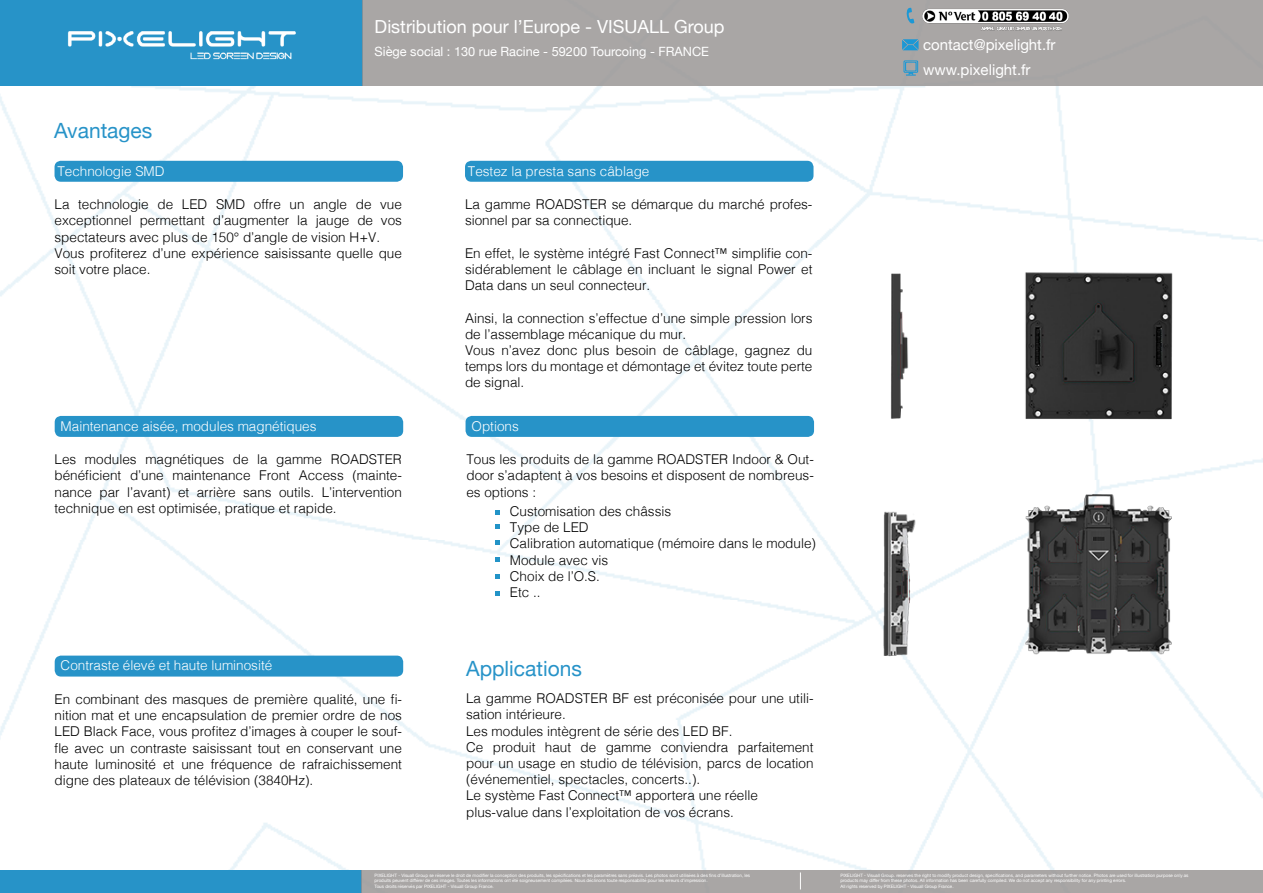
<style>
.page{position:relative;width:1263px;height:893px;background:#fff}
.page>*{position:absolute;margin:0;border:0;box-sizing:border-box;transform-origin:0 0}
.t1{font:21px "Helvetica Neue";color:#2793c8}
.t2{font:18px "Helvetica Neue";color:#fff}
.t3{font:15px/24.6px "Helvetica Neue";color:#fff}
.t4{font:300 13.5px/16.2px "Helvetica";color:#000}
.t5{font:300 13.5px "Helvetica";color:#fff}
.t6{font:12.75px "Helvetica Neue";color:#fff}
.t7{font:4.5px/5.4px "Helvetica Neue";color:#fff}
</style>
<div class="page">
<img style="left:0;top:85px;width:1263px;height:785px">
<div style="left:0;top:0;width:363px;height:85px;background:#2793c8"></div>
<div style="left:363px;top:0;width:900px;height:85px;background:#a9a6a5"></div>
<img style="left:67px;top:31px;width:229px;height:29px">
<div style="left:55px;top:161px;width:348px;height:21px;background:#2793c8;border-radius:6px"></div>
<div style="left:465px;top:161px;width:348px;height:21px;background:#2793c8;border-radius:6px"></div>
<svg style="left:906px;top:8px;width:8px;height:16px"></svg>
<svg style="left:902px;top:39px;width:16px;height:11px"></svg>
<svg style="left:903px;top:60px;width:15px;height:16px"></svg>
<img style="left:922px;top:9px;width:147px;height:22px">
<hr style="left:1262px;top:0;width:1px;height:85px;background:#2793c8">
<div style="left:0;top:870px;width:361px;height:23px;background:#2793c8"></div>
<div style="left:361px;top:870px;width:902px;height:23px;background:#a9a6a5"></div>
<svg style="left:800px;top:872px;width:1px;height:17px"></svg>
<div style="left:55px;top:416px;width:348px;height:21px;background:#2793c8;border-radius:6px"></div>
<div style="left:55px;top:656px;width:348px;height:21px;background:#2793c8;border-radius:6px"></div>
<img style="left:824px;top:244px;width:415px;height:441px">
<div style="left:465px;top:416px;width:349px;height:21px;background:#2793c8;border-radius:6px"></div>
<svg style="left:495px;top:511px;width:4px;height:4px"></svg>
<svg style="left:495px;top:541px;width:4px;height:4px"></svg>
<svg style="left:495px;top:557px;width:4px;height:4px"></svg>
<svg style="left:495px;top:574px;width:4px;height:4px"></svg>
<svg style="left:495px;top:524px;width:4px;height:4px"></svg>
<svg style="left:495px;top:591px;width:4px;height:4px"></svg>
<h2 class="t2" style="left:375px;top:14px;width:351px">Distribution pour l’Europe - VISUALL Group</h2>
<p class="t6" style="left:375px;top:42px;width:336px">Siège social : 130 rue Racine - 59200 Tourcoing - FRANCE</p>
<h1 class="t1" style="left:54px;top:115px;width:100px">Avantages</h1>
<p class="t5" style="left:57px;top:159px;width:109px">Technologie SMD</p>
<p class="t4" style="left:55px;top:195px;width:349px">La technologie de LED SMD offre un angle de vue exceptionnel permettant d’augmenter la jauge de vos spectateurs avec plus de 150° d’angle de vision H+V.<br>Vous profiterez d’une expérience saisissante quelle que soit votre place.</p>
<p class="t5" style="left:61px;top:414px;width:257px">Maintenance aisée, modules magnétiques</p>
<p class="t4" style="left:55px;top:450px;width:349px;text-align:justify">Les modules magnétiques de la gamme ROADSTER bénéficient d’une maintenance Front Access (mainte&shy;nance par l’avant) et arrière sans outils. L’intervention technique en est optimisée, pratique et rapide.</p>
<p class="t5" style="left:468px;top:159px;width:183px">Testez la presta sans câblage</p>
<p class="t4" style="left:465px;top:195px;width:349px">La gamme ROADSTER se démarque du marché profes&shy;sionnel par sa connectique.</p>
<p class="t4" style="left:465px;top:244px;width:349px;text-align:justify">En effet, le système intégré Fast Connect™ simplifie con&shy;sidérablement le câblage en incluant le signal Power et Data dans un seul connecteur.</p>
<p class="t4" style="left:465px;top:309px;width:349px">Ainsi, la connection s’effectue d’une simple pression lors de l’assemblage mécanique du mur.<br>Vous n’avez donc plus besoin de câblage, gagnez du temps lors du montage et démontage et évitez toute perte de signal.</p>
<p class="t5" style="left:471px;top:414px;width:49px">Options</p>
<p class="t4" style="left:466px;top:450px;width:349px;text-align:justify">Tous les produits de la gamme ROADSTER Indoor &amp; Out&shy;door s’adaptent à vos besoins et disposent de nombreus&shy;es options :</p>
<p class="t4" style="left:510px;top:502px;width:308px">Customisation des châssis<br>Type de LED<br>Calibration automatique (mémoire dans le module)<br>Module avec vis<br>Choix de l’O.S.<br>Etc ..</p>
<p class="t3" style="left:923px;top:33px;width:134px">contact@pixelight.fr www.pixelight.fr</p>
<p class="t5" style="left:61px;top:654px;width:213px">Contraste élevé et haute luminosité</p>
<p class="t4" style="left:55px;top:690px;width:349px;text-align:justify">En combinant des masques de première qualité, une fi&shy;nition mat et une encapsulation de premier ordre de nos LED Black Face, vous profitez d’images à couper le souf&shy;fle avec un contraste saisissant tout en conservant une haute luminosité et une fréquence de rafraichissement digne des plateaux de télévision (3840Hz).</p>
<h1 class="t1" style="left:466px;top:653px;width:117px">Applications</h1>
<p class="t4" style="left:466px;top:689px;width:349px">La gamme ROADSTER BF est préconisée pour une utili&shy;sation intérieure.<br>Les modules intègrent de série des LED BF.<br>Ce produit haut de gamme conviendra parfaitement pour un usage en studio de télévision, parcs de location (événementiel, spectacles, concerts..).<br>Le système Fast Connect™ apportera une réelle plus-value dans l’exploitation de vos écrans.</p>
<p class="t7" style="left:375px;top:873px;width:377px">PIXELIGHT - Visuall Group se réserve le droit de modifier la conception des produits, les spécifications et les paramètres sans préavis. Les photos sont utilisées à des fins d’illustration, les produits peuvent différer de ces images. Toutes les informations ont été soigneusement compilées. Nous déclinons toute responsabilité pour les erreurs d’impression.<br>Tous droits réservés par PIXELIGHT - Visuall Group France.</p>
<p class="t7" style="left:840px;top:873px;width:350px">PIXELIGHT - Visuall Group. reserves the right to modify product design, specifications, and parameters without further notice. Photos are used for illustration purpose only as products may differ from these photos. All information has been carefully compiled. We do not accept any responsibility for any printing errors.<br>All rights reserved by PIXELIGHT - Visuall Group France.</p>
</div>
